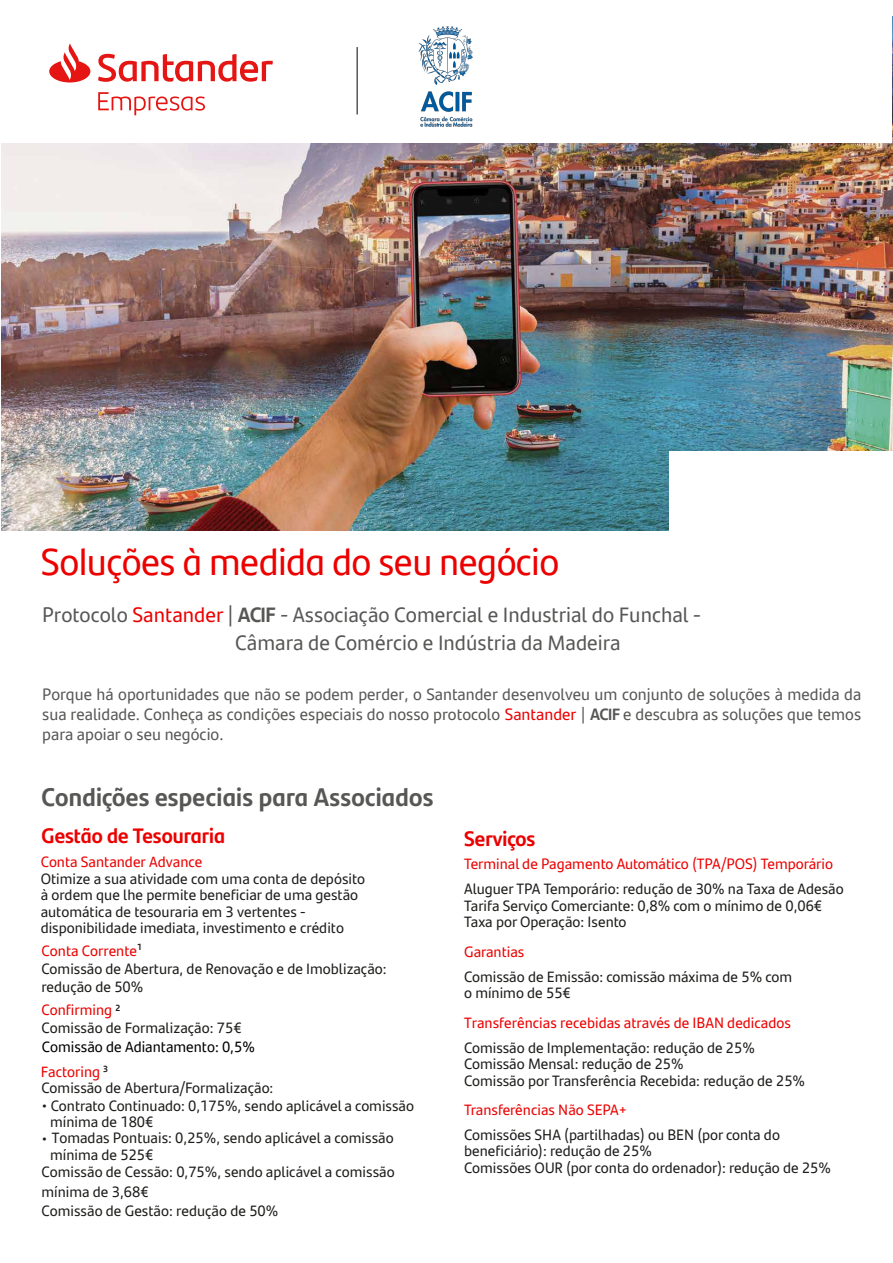
<style>
.page{position:relative;width:893px;height:1263px;background:#fff}
.page>*{position:absolute;margin:0;border:0;box-sizing:border-box;transform-origin:0 0}
.t1{font:37.8px "Santander Headline";color:#ec0000}
.t2{font:700 25.5px "Santander Headline";letter-spacing:.01em;color:#575756}
.t3{font:21px/28.3px "Santander Text";color:#575756}
.t4{font:700 21px "Santander Headline";color:#ec0000}
.t5{font:16.5px/20.1px "Santander Text";color:#575756;text-align:justify}
.t6{font:15px/16.5px "Santander Text";color:#1d1d1b}
.t7{font:15px "Santander Text";color:#ec0000}
.t8{font:15px "Santander Text";color:#000}
.t9{font:700 9px "Santander Text";color:#1d1d1b}
.s1{color:#ec0000}
.s2{font-weight:700}
</style>
<div class="page">
<img style="left:2px;top:16px;width:891px;height:515px">
<div style="left:2px;top:0;width:890px;height:143px;background:#fff"></div>
<svg style="left:49px;top:43px;width:224px;height:72px"></svg>
<div style="left:670px;top:451px;width:223px;height:86px;background:#fff"></div>
<hr style="left:356px;top:47px;width:2px;height:67px;background:#575756">
<img style="left:418px;top:26px;width:54px;height:101px">
<h1 class="t1" style="left:41px;top:534px;width:520px">Soluções à medida do seu negócio</h1>
<h3 class="t3" style="left:235px;top:599px;width:467px;text-indent:-193px">Protocolo <span class="s1">Santander</span> | <span class="s2">ACIF</span> - Associação Comercial e Industrial do Funchal -<br>Câmara de Comércio e Indústria da Madeira</h3>
<p class="t5" style="left:42px;top:683px;width:820px">Porque há oportunidades que não se podem perder, o Santander desenvolveu um conjunto de soluções à medida da sua realidade. Conheça as condições especiais do nosso protocolo <span class="s1">Santander</span> | <span class="s2">ACIF</span> e descubra as soluções que temos para apoiar o seu negócio.</p>
<h2 class="t2" style="left:42px;top:777px;width:393px">Condições especiais para Associados</h2>
<h3 class="t4" style="left:42px;top:819px;width:185px">Gestão de Tesouraria</h3>
<p class="t7" style="left:41px;top:850px;width:163px">Conta Santander Advance</p>
<p class="t6" style="left:41px;top:869px;width:326px">Otimize a sua atividade com uma conta de depósito à ordem que lhe permite beneficiar de uma gestão automática de tesouraria em 3 vertentes - disponibilidade imediata, investimento e crédito</p>
<p class="t6" style="left:42px;top:941px;width:346px;line-height:17.7px"><span class="s1">Conta Corrente</span><sup>1<br></sup>Comissão de Abertura, de Renovação e de Imoblização: redução de 50%</p>
<p class="t6" style="left:42px;top:999px;width:202px;line-height:18.8px"><span class="s1">Confirming</span> <sup>2<br></sup>Comissão de Formalização: 75€</p>
<p class="t8" style="left:42px;top:1035px;width:215px">Comissão de Adiantamento: 0,5%</p>
<p class="t6" style="left:42px;top:1078px;width:233px">Comissão de Abertura/Formalização:</p>
<p class="t6" style="left:50px;top:1096px;width:365px;text-indent:-9px">• Contrato Continuado: 0,175%, sendo aplicável a comissão mínima de 180€</p>
<p class="t6" style="left:42px;top:1128px;width:354px">• Tomadas Pontuais: 0,25%, sendo aplicável a comissão</p>
<p class="t6" style="left:50px;top:1146px;width:105px">mínima de 525€</p>
<p class="t6" style="left:42px;top:1163px;width:355px">Comissão de Cessão: 0,75%, sendo aplicável a comissão</p>
<p class="t6" style="left:42px;top:1181px;width:238px;line-height:18.9px">mínima de 3,68€<br>Comissão de Gestão: redução de 50%</p>
<p class="t7" style="left:41px;top:1060px;width:61px">Factoring</p>
<p class="t9" style="left:103px;top:1062px;width:6px">3</p>
<h3 class="t4" style="left:464px;top:822px;width:73px">Serviços</h3>
<p class="t7" style="left:464px;top:853px;width:370px">Terminal de Pagamento Automático (TPA/POS) Temporário</p>
<p class="t6" style="left:464px;top:880px;width:381px">Aluguer TPA Temporário: redução de 30% na Taxa de Adesão<br>Tarifa Serviço Comerciante: 0,8% com o mínimo de 0,06€<br>Taxa por Operação: Isento</p>
<p class="t7" style="left:464px;top:940px;width:62px">Garantias</p>
<p class="t6" style="left:464px;top:967px;width:330px">Comissão de Emissão: comissão máxima de 5% com o mínimo de 55€</p>
<p class="t7" style="left:464px;top:1011px;width:328px">Transferências recebidas através de IBAN dedicados</p>
<p class="t6" style="left:464px;top:1038px;width:342px">Comissão de Implementação: redução de 25%<br>Comissão Mensal: redução de 25%<br>Comissão por Transferência Recebida: redução de 25%</p>
<p class="t7" style="left:464px;top:1098px;width:164px">Transferências Não SEPA+</p>
<p class="t6" style="left:464px;top:1125px;width:368px">Comissões SHA (partilhadas) ou BEN (por conta do beneficiário): redução de 25%<br>Comissões OUR (por conta do ordenador): redução de 25%</p>
</div>
